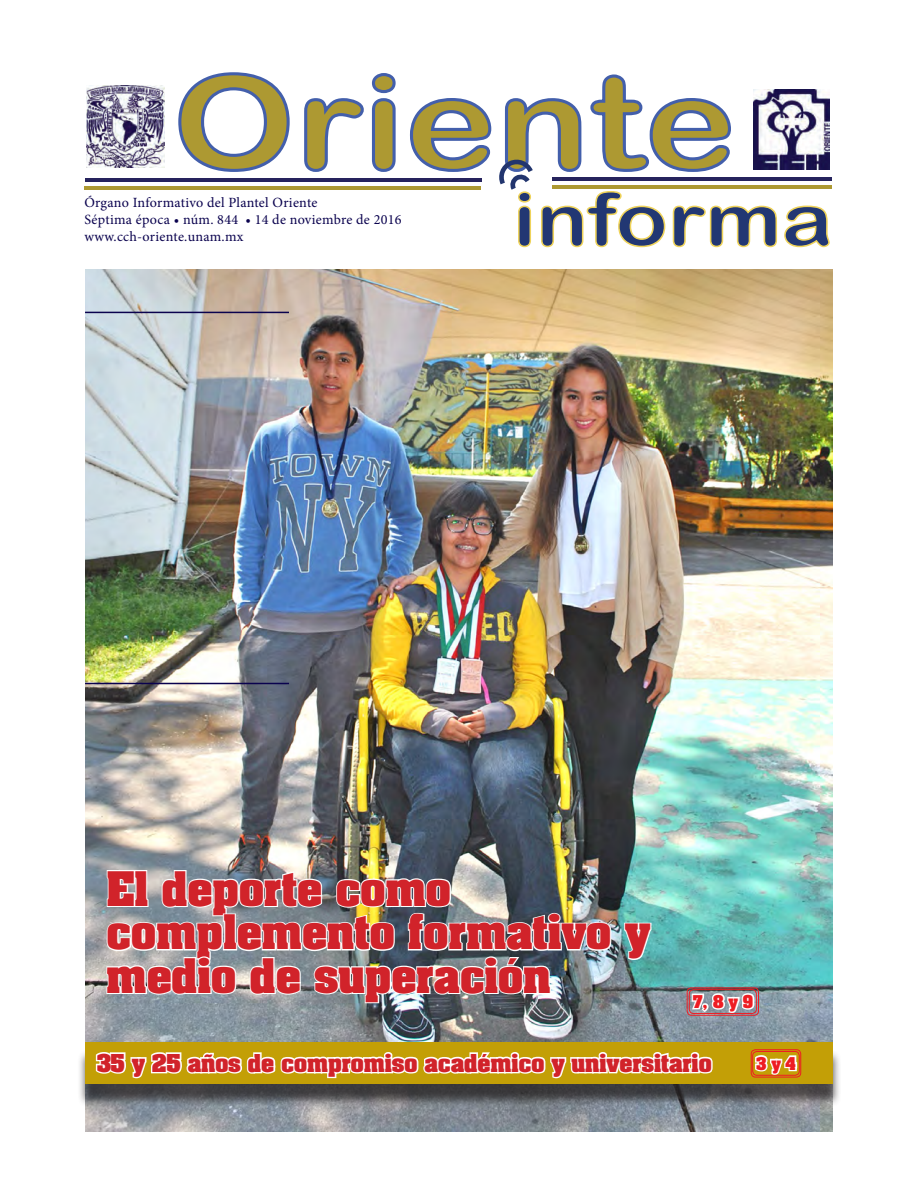
<style>
.page{position:relative;width:918px;height:1188px;background:#fff}
.page>*{position:absolute;margin:0;border:0;box-sizing:border-box;transform-origin:0 0}
.t1{font:130.5px "Arial Rounded MT Bold";color:#ad9932;scale:1.18 1}
.t2{font:73.95px "Arial Rounded MT Bold";color:#223773;scale:1.16 1}
.titular_pirmera_llam{font:700 40.5px/43.5px "Aachen";color:#d1232a}
.llamadas_peques_OK{font:700 21px "Aachen";color:#d1232a}
.pase{font:700 15px "Aachen";color:#ee1d23}
.t3{font:14.1px "Minion Pro";letter-spacing:.02em;color:#0a024e}
</style>
<div class="page">
<img style="left:85px;top:269px;width:748px;height:863px">
<hr style="left:85px;top:312px;width:204px;height:1px;background:#0a024e">
<hr style="left:85px;top:683px;width:204px;height:1px;background:#0a024e">
<div style="left:77px;top:1049px;width:764px;height:59px;background:#231f20;opacity:.75"></div>
<div style="left:85px;top:1043px;width:748px;height:41px;background:#c39f06"></div>
<svg style="left:178px;top:72px;width:112px;height:100px"></svg>
<svg style="left:304px;top:73px;width:92px;height:99px"></svg>
<img style="left:87px;top:86px;width:78px;height:81px">
<hr style="left:85px;top:178px;width:396px;height:4px;background:#26235d">
<hr style="left:84px;top:186px;width:397px;height:4px;background:#ad9932">
<hr style="left:553px;top:177px;width:279px;height:4px;background:#26235d">
<hr style="left:552px;top:185px;width:280px;height:4px;background:#ad9932">
<svg style="left:410px;top:74px;width:420px;height:174px"></svg>
<div style="left:751px;top:1049px;width:50px;height:28px;border:1px solid #ee1d23;border-radius:4px"></div>
<img style="left:93px;top:869px;width:706px;height:263px">
<p class="t1" style="left:173px;top:45px;width:479px">Oriente</p>
<p class="t2" style="left:513px;top:176px;width:277px">informa</p>
<p class="t3" style="left:84px;top:193px;width:235px">Órgano Informativo del Plantel Oriente</p>
<p class="t3" style="left:84px;top:210px;width:319px">Séptima época • núm. 844 • 14 de noviembre de 2016</p>
<p class="t3" style="left:84px;top:227px;width:161px">www.cch-oriente.unam.mx</p>
<p class="titular_pirmera_llam" style="left:106px;top:865px;width:346px">El deporte como</p>
<p class="titular_pirmera_llam" style="left:106px;top:909px;width:545px">complemento formativo y medio de superación</p>
<p class="pase" style="left:693px;top:990px;width:62px">7, 8 y 9</p>
<p class="llamadas_peques_OK" style="left:97px;top:1047px;width:616px">35 y 25 años de compromiso académico y universitario</p>
<p class="pase" style="left:756px;top:1052px;width:41px">3 y 4</p>
<p class="pase" style="left:756px;top:1058px;width:41px">6 y 7</p>
</div>
